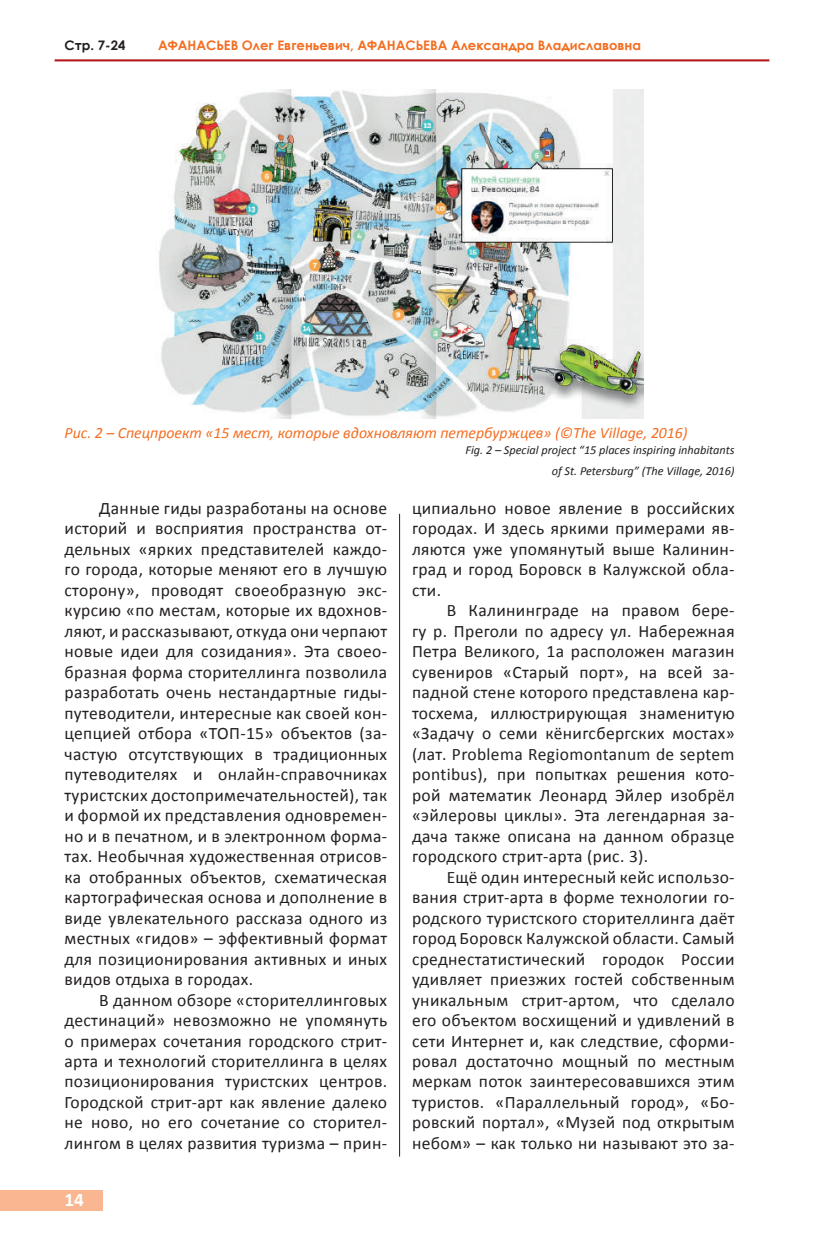
<style>
.page{position:relative;width:824px;height:1241px;background:#fff}
.page>*{position:absolute;margin:0;border:0;box-sizing:border-box;transform-origin:0 0}
.t1{font:700 19.25px "Calibri";color:#fff}
.t2{font:17.5px/20.5px "Calibri";letter-spacing:.02em;color:#231f20;text-align:justify}
.t3{font:italic 15.75px "Calibri";color:#f36e21}
.t4{font:700 13.12px "Century Gothic";color:#f36e21}
.t5{font:700 13.12px "Century Gothic";color:#231f20}
.t6{font:italic 12.25px/20.7px "Calibri";color:#231f20;text-align:right}
.s1{color:#222}
</style>
<div class="page">
<hr style="left:55px;top:59px;width:714px;height:2px;background:#b4181d">
<hr style="left:399px;top:513px;width:1px;height:643px;background:#231f20">
<div style="left:0;top:1189px;width:102px;height:21px;background:#f9b690"></div>
<img style="left:159px;top:89px;width:484px;height:329px">
<p class="t5" style="left:64px;top:35px;width:62px">Стр. 7-24</p>
<p class="t4" style="left:158px;top:35px;width:484px">АФАНАСЬЕВ Олег Евгеньевич, АФАНАСЬЕВА Александра Владиславовна</p>
<p class="t3" style="left:64px;top:422px;width:624px">Рис. 2 – Спецпроект «15 мест, которые вдохновляют петербуржцев» (©The Village, 2016)</p>
<p class="t6" style="left:465px;top:439px;width:271px">Fig. 2 – Special project “15 places inspiring inhabitants of St. Petersburg” (The Village, 2016)</p>
<p class="t2" style="left:64px;top:497px;width:324px;text-indent:35px">Данные гиды разработаны на основе историй и восприятия пространства от&shy;дельных «ярких представителей каждо&shy;го города, которые меняют его в лучшую сторону», проводят своеобразную экс&shy;курсию «по местам, которые их вдохнов&shy;ляют, и рассказывают, откуда они черпают новые идеи для созидания». Эта своео&shy;бразная форма сторителлинга позволила разработать очень нестандартные гиды&shy;путеводители, интересные как своей кон&shy;цепцией отбора «ТОП-15» объектов (за&shy;частую отсутствующих в традиционных путеводителях и онлайн-справочниках туристских достопримечательностей), так и формой их представления одновремен&shy;но и в печатном, и в электронном форма&shy;тах. Необычная художественная отрисов&shy;ка отобранных объектов, схематическая картографическая основа и дополнение в виде увлекательного рассказа одного из местных «гидов» – эффективный формат для позиционирования активных и иных видов отдыха в городах.</p>
<p class="t2" style="left:64px;top:989px;width:324px;text-indent:35px">В данном обзоре «сторителлинговых дестинаций» невозможно не упомянуть о примерах сочетания городского стрит&shy;арта и технологий сторителлинга в целях позиционирования туристских центров.<br>Городской стрит-арт как явление далеко не ново, но его сочетание со сторител&shy;лингом в целях развития туризма – прин-</p>
<p class="t2" style="left:412px;top:497px;width:324px">ципиально новое явление в российских городах. И здесь яркими примерами яв&shy;ляются уже упомянутый выше Калинин&shy;град и город Боровск в Калужской обла&shy;сти.</p>
<p class="t2" style="left:412px;top:600px;width:324px;text-indent:35px">В Калининграде на правом бере&shy;гу р. Преголи по адресу ул. Набережная Петра Великого, 1а расположен магазин сувениров «Старый порт», на всей за&shy;падной стене которого представлена кар&shy;тосхема, иллюстрирующая знаменитую «Задачу о семи кёнигсбергских мостах» <span class="s1">(</span>лат. <span class="s1">Problema Regiomontanum de septem pontibus</span>), при попытках решения кото&shy;рой математик Леонард Эйлер изобрёл «эйлеровы циклы». Эта легендарная за&shy;дача также описана на данном образце городского стрит-арта (рис. 3).</p>
<p class="t2" style="left:412px;top:866px;width:324px;text-indent:35px">Ещё один интересный кейс использо&shy;вания стрит-арта в форме технологии го&shy;родского туристского сторителлинга даёт город Боровск Калужской области. Самый среднестатистический городок России удивляет приезжих гостей собственным уникальным стрит-артом, что сделало его объектом восхищений и удивлений в сети Интернет и, как следствие, сформи&shy;ровал достаточно мощный по местным меркам поток заинтересовавшихся этим туристов. «Параллельный город», «Бо&shy;ровский портал», «Музей под открытым небом» – как только ни называют это за-</p>
<p class="t1" style="left:64px;top:1186px;width:21px">14</p>
</div>
